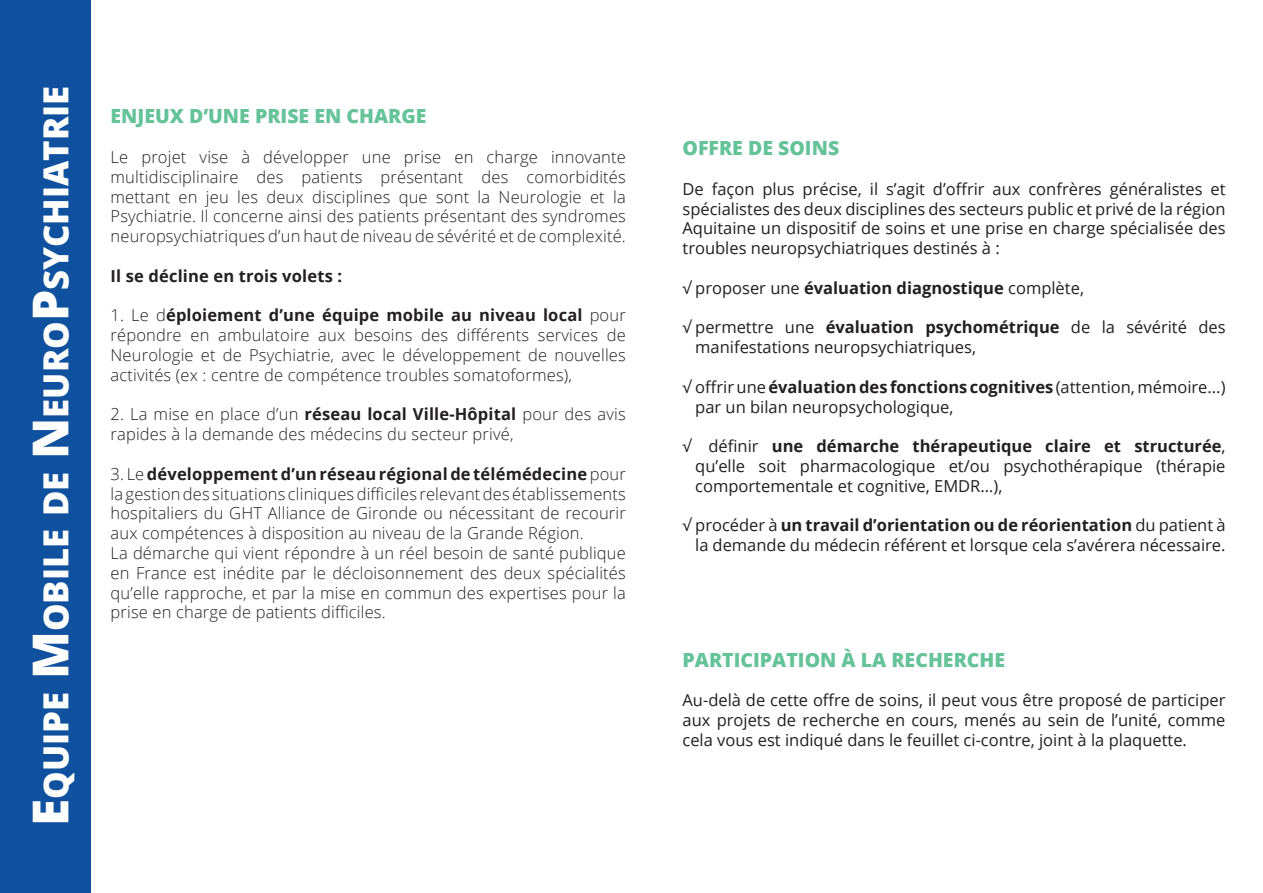
<style>
.page{position:relative;width:1263px;height:893px;background:#fff}
.page>*{position:absolute;margin:0;border:0;box-sizing:border-box;transform-origin:0 0}
.t1{font:800 34.65px "Open Sans";color:#fff}
.t2{font:800 19.5px "Open Sans";color:#64c399}
.t3{font:300 16.5px/19.8px "Open Sans";letter-spacing:.01em;color:#231f20;text-align:justify}
.t4{font:16.5px/19.8px "Open Sans";color:#231f20;text-align:justify}
.t5{font:700 16.5px "Open Sans";color:#231f20}
.s1{font-size:49.5px}
.s2{font-weight:700}
.s3{font-weight:400}
</style>
<div class="page">
<div style="left:1px;top:0;width:90px;height:893px;background:#0f519f"></div>
<h1 class="t1" style="left:30px;top:826px;width:737px;rotate:-90deg"><span class="s1">E</span>quipe <span class="s1">M</span>obile de <span class="s1">N</span>euro<span class="s1">P</span>sychiatrie</h1>
<p class="t2" style="left:111px;top:101px;width:317px">ENJEUX D’UNE PRISE EN CHARGE</p>
<p class="t3" style="left:111px;top:147px;width:517px">Le projet vise à développer une prise en charge innovante multidisciplinaire des patients présentant des comorbidités mettant en jeu les deux disciplines que sont la Neurologie et la Psychiatrie. Il concerne ainsi des patients présentant des syndromes neuropsychiatriques d’un haut de niveau de sévérité et de complexité.</p>
<p class="t5" style="left:111px;top:264px;width:233px">Il se décline en trois volets :</p>
<p class="t3" style="left:111px;top:305px;width:517px">1. Le d<span class="s2">éploiement d’une équipe mobile au niveau local</span> pour répondre en ambulatoire aux besoins des différents services de Neurologie et de Psychiatrie, avec le développement de nouvelles activités (ex : centre de compétence troubles somatoformes),</p>
<p class="t3" style="left:111px;top:404px;width:517px">2. La mise en place d’un <span class="s2">réseau local Ville-Hôpital</span> pour des avis rapides à la demande des médecins du secteur privé,</p>
<p class="t3" style="left:111px;top:463px;width:517px;text-align:left">3. Le <span class="s2">développement d’un réseau régional de télémédecine</span> pour la gestion des situations cliniques difficiles relevant des établissements hospitaliers du GHT Alliance de Gironde ou nécessitant de recourir aux compétences à disposition au niveau de la Grande Région.<br>La démarche qui vient répondre à un réel besoin de santé publique en France est inédite par le décloisonnement des deux spécialités qu’elle rapproche, et par la mise en commun des expertises pour la prise en charge de patients difficiles.</p>
<p class="t2" style="left:682px;top:133px;width:158px">OFFRE DE SOINS</p>
<p class="t4" style="left:682px;top:179px;width:545px">De façon plus précise, il s’agit d’offrir aux confrères généralistes et spécialistes des deux disciplines des secteurs public et privé de la région Aquitaine un dispositif de soins et une prise en charge spécialisée des troubles neuropsychiatriques destinés à :</p>
<p class="t5" style="left:682px;top:276px;width:403px"><span class="s3">√ proposer une</span> évaluation diagnostique <span class="s3">complète,</span></p>
<p class="t4" style="left:695px;top:317px;width:532px;text-indent:-13px">√ permettre une <span class="s2">évaluation psychométrique</span> de la sévérité des manifestations neuropsychiatriques,</p>
<p class="t4" style="left:695px;top:377px;width:532px;text-indent:-13px">√ offrir une <span class="s2">évaluation des fonctions cognitives</span> (attention, mémoire...) par un bilan neuropsychologique,</p>
<p class="t4" style="left:695px;top:436px;width:532px;text-indent:-13px">√ définir <span class="s2">une démarche thérapeutique claire et structurée</span>, qu’elle soit pharmacologique et/ou psychothérapique (thérapie comportementale et cognitive, EMDR…),</p>
<p class="t4" style="left:682px;top:515px;width:544px;text-align:right">√ procéder à <span class="s2">un travail d’orientation ou de réorientation</span> du patient à la demande du médecin référent et lorsque cela s’avérera nécessaire.</p>
<p class="t2" style="left:682px;top:645px;width:324px">PARTICIPATION À LA RECHERCHE</p>
<p class="t4" style="left:682px;top:690px;width:544px">Au-delà de cette offre de soins, il peut vous être proposé de participer aux projets de recherche en cours, menés au sein de l’unité, comme cela vous est indiqué dans le feuillet ci-contre, joint à la plaquette.</p>
</div>
